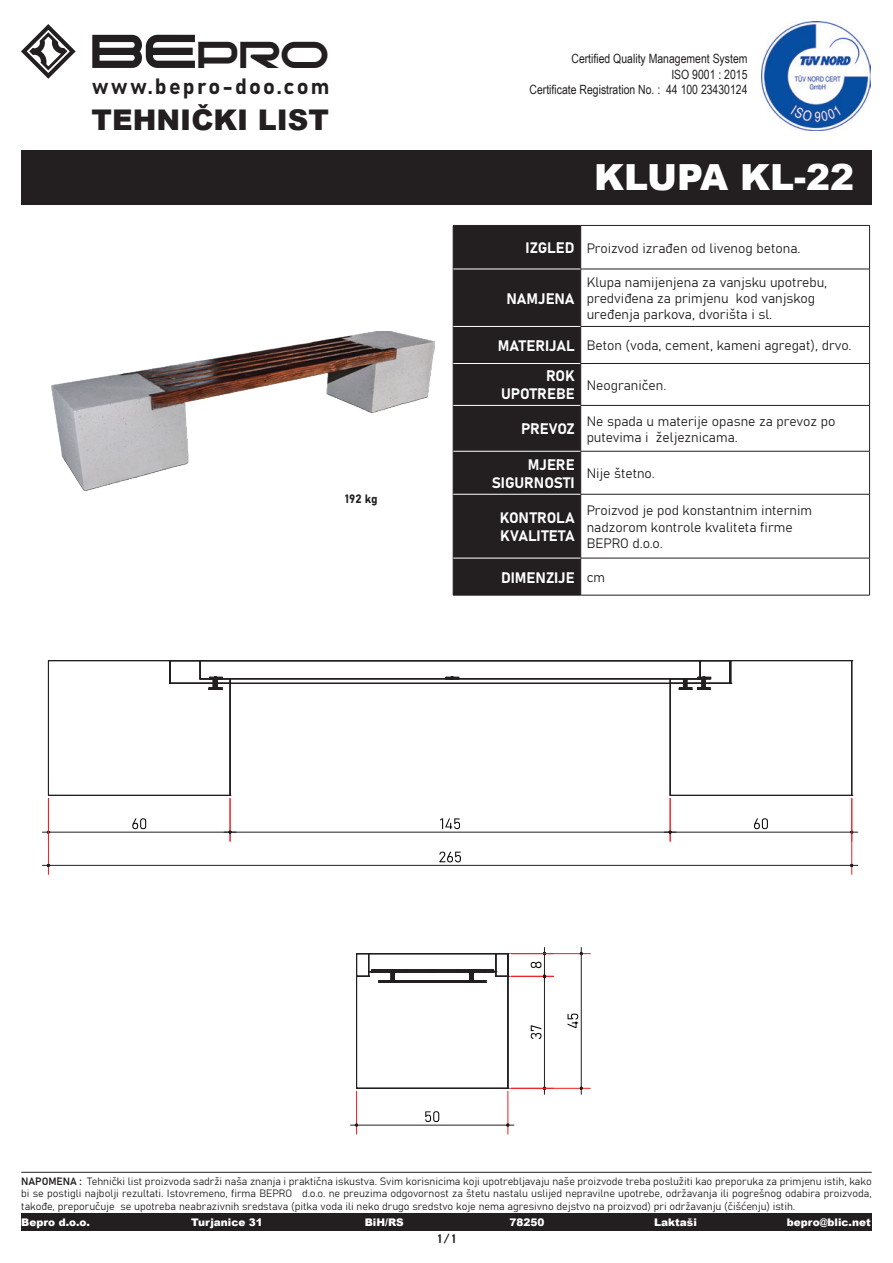
<style>
.page{position:relative;width:893px;height:1263px;background:#fff}
.page>*{position:absolute;margin:0;border:0;box-sizing:border-box;transform-origin:0 0}
.t1{font:47.85px "moonhouse";color:#231f20}
.t2{font:900 36px "Arial";color:#fff}
.t3{font:900 28.5px "Arial";color:#231f20}
.t4{font:21.9px "Bahnschrift";letter-spacing:.1em;color:#231f20}
.t5{font:15px "Bahnschrift";color:#fff}
.t6{font:13.5px/16.2px "Bahnschrift";color:#231f20}
.t7{font:12.75px/15.3px "Arial Narrow";color:#231f20;text-align:right}
.t8{font:12px "Bahnschrift";color:#231f20}
.t9{font:200 12px "Dosis";color:#231f20}
.t10{font:10.5px/12.6px "Bahnschrift";color:#231f20;text-align:justify}
.t11{font:900 10.5px "Arial";color:#fff}
.s1{font-size:60.45px}
.s2{font-size:45px;color:#231f20}
</style>
<div class="page">
<svg style="left:21px;top:24px;width:55px;height:55px"></svg>
<img style="left:761px;top:21px;width:110px;height:110px">
<div style="left:21px;top:1214px;width:851px;height:17px;background:#231f20"></div>
<hr style="left:21px;top:1172px;width:851px;height:1px;background:#231f20">
<img style="left:52px;top:332px;width:383px;height:159px">
<div style="left:21px;top:150px;width:851px;height:54px;background:#231f20"></div>
<div style="left:454px;top:226px;width:126px;height:369px;background:#231f20"></div>
<hr style="left:453px;top:225px;width:128px;height:1px;background:#231f20">
<hr style="left:453px;top:226px;width:1px;height:43px;background:#231f20">
<hr style="left:580px;top:226px;width:1px;height:43px;background:#231f20">
<hr style="left:453px;top:269px;width:1px;height:57px;background:#231f20">
<hr style="left:580px;top:269px;width:1px;height:57px;background:#231f20">
<hr style="left:453px;top:326px;width:1px;height:37px;background:#231f20">
<hr style="left:580px;top:327px;width:1px;height:36px;background:#231f20">
<hr style="left:453px;top:363px;width:1px;height:42px;background:#231f20">
<hr style="left:580px;top:364px;width:1px;height:41px;background:#231f20">
<hr style="left:453px;top:405px;width:1px;height:46px;background:#231f20">
<hr style="left:580px;top:406px;width:1px;height:45px;background:#231f20">
<hr style="left:453px;top:451px;width:1px;height:43px;background:#231f20">
<hr style="left:580px;top:451px;width:1px;height:43px;background:#231f20">
<hr style="left:453px;top:494px;width:1px;height:64px;background:#231f20">
<hr style="left:580px;top:494px;width:1px;height:64px;background:#231f20">
<hr style="left:453px;top:558px;width:1px;height:37px;background:#231f20">
<hr style="left:580px;top:558px;width:1px;height:37px;background:#231f20">
<hr style="left:453px;top:595px;width:128px;height:1px;background:#231f20">
<hr style="left:453px;top:269px;width:127px;height:1px;background:#fff">
<hr style="left:453px;top:326px;width:127px;height:1px;background:#fff">
<hr style="left:453px;top:363px;width:127px;height:1px;background:#fff">
<hr style="left:453px;top:405px;width:127px;height:1px;background:#fff">
<hr style="left:453px;top:451px;width:127px;height:1px;background:#fff">
<hr style="left:453px;top:494px;width:127px;height:1px;background:#fff">
<hr style="left:453px;top:558px;width:127px;height:1px;background:#fff">
<hr style="left:581px;top:225px;width:289px;height:1px;background:#231f20">
<hr style="left:869px;top:226px;width:1px;height:43px;background:#231f20">
<hr style="left:580px;top:269px;width:290px;height:1px;background:#231f20">
<hr style="left:869px;top:269px;width:1px;height:57px;background:#231f20">
<hr style="left:580px;top:326px;width:290px;height:1px;background:#231f20">
<hr style="left:869px;top:327px;width:1px;height:36px;background:#231f20">
<hr style="left:580px;top:363px;width:290px;height:1px;background:#231f20">
<hr style="left:869px;top:364px;width:1px;height:41px;background:#231f20">
<hr style="left:580px;top:405px;width:290px;height:1px;background:#231f20">
<hr style="left:869px;top:406px;width:1px;height:45px;background:#231f20">
<hr style="left:580px;top:451px;width:290px;height:1px;background:#231f20">
<hr style="left:869px;top:451px;width:1px;height:43px;background:#231f20">
<hr style="left:580px;top:494px;width:290px;height:1px;background:#231f20">
<hr style="left:869px;top:494px;width:1px;height:64px;background:#231f20">
<hr style="left:580px;top:558px;width:290px;height:1px;background:#231f20">
<hr style="left:869px;top:558px;width:1px;height:37px;background:#231f20">
<hr style="left:581px;top:595px;width:289px;height:1px;background:#231f20">
<svg style="left:42px;top:660px;width:817px;height:475px"></svg>
<h1 class="t1" style="left:92px;top:34px;width:238px"><span class="s1">BE</span>PRO</h1>
<h3 class="t4" style="left:92px;top:69px;width:239px">www.bepro-doo.com</h3>
<h3 class="t3" style="left:92px;top:99px;width:239px">TEHNIČKI LIST</h3>
<p class="t8" style="left:345px;top:489px;width:34px">192 kg</p>
<p class="t7" style="left:530px;top:51px;width:219px">Certified Quality Management System<br>ISO 9001 : 2015<br>Certificate Registration No. : 44 100 23430124</p>
<p class="t2" style="left:594px;top:151px;width:279px">KLUPA KL-22<span class="s2">I</span></p>
<p class="t5" style="left:526px;top:236px;width:51px">IZGLED</p>
<p class="t6" style="left:587px;top:239px;width:215px">Proizvod izrađen od livenog betona.</p>
<p class="t5" style="left:506px;top:287px;width:70px">NAMJENA</p>
<p class="t6" style="left:587px;top:273px;width:242px">Klupa namijenjena za vanjsku upotrebu,</p>
<p class="t6" style="left:587px;top:289px;width:230px">predviđena za primjenu kod vanjskog uređenja parkova, dvorišta i sl.</p>
<p class="t5" style="left:498px;top:334px;width:78px">MATERIJAL</p>
<p class="t6" style="left:587px;top:337px;width:266px">Beton (voda, cement, kameni agregat), drvo.</p>
<p class="t5" style="left:546px;top:365px;width:30px">ROK</p>
<p class="t5" style="left:501px;top:383px;width:75px">UPOTREBE</p>
<p class="t6" style="left:587px;top:376px;width:81px">Neograničen.</p>
<p class="t5" style="left:521px;top:418px;width:55px">PREVOZ</p>
<p class="t6" style="left:587px;top:412px;width:250px">Ne spada u materije opasne za prevoz po putevima i željeznicama.</p>
<p class="t5" style="left:528px;top:453px;width:48px">MJERE</p>
<p class="t5" style="left:492px;top:471px;width:84px">SIGURNOSTI</p>
<p class="t6" style="left:587px;top:464px;width:70px">Nije štetno.</p>
<p class="t5" style="left:500px;top:506px;width:76px">KONTROLA</p>
<p class="t5" style="left:500px;top:524px;width:76px">KVALITETA</p>
<p class="t6" style="left:587px;top:501px;width:227px">Proizvod je pod konstantnim internim</p>
<p class="t6" style="left:587px;top:518px;width:207px">nadzorom kontrole kvaliteta firme</p>
<p class="t6" style="left:587px;top:534px;width:78px">BEPRO d.o.o.</p>
<p class="t5" style="left:501px;top:566px;width:75px">DIMENZIJE</p>
<p class="t6" style="left:587px;top:568px;width:20px">cm</p>
<p class="t10" style="left:21px;top:1174px;width:852px">NAPOMENA : Tehnički list proizvoda sadrži naša znanja i praktična iskustva. Svim korisnicima koji upotrebljavaju naše proizvode treba poslužiti kao preporuka za primjenu istih, kako bi se postigli najbolji rezultati. Istovremeno, firma BEPRO d.o.o. ne preuzima odgovornost za štetu nastalu uslijed nepravilne upotrebe, održavanja ili pogrešnog odabira proizvoda, takođe, preporučuje se upotreba neabrazivnih sredstava (pitka voda ili neko drugo sredstvo koje nema agresivno dejstvo na proizvod) pri održavanju (čišćenju) istih.</p>
<p class="t9" style="left:438px;top:1231px;width:19px">1 / 1</p>
<p class="t11" style="left:21px;top:1214px;width:70px">Bepro d.o.o.</p>
<p class="t11" style="left:191px;top:1214px;width:73px">Turjanice 31</p>
<p class="t11" style="left:365px;top:1214px;width:41px">BiH/RS</p>
<p class="t11" style="left:509px;top:1214px;width:37px">78250</p>
<p class="t11" style="left:654px;top:1214px;width:44px">Laktaši</p>
<p class="t11" style="left:787px;top:1214px;width:85px">bepro@blic.net</p>
</div>
